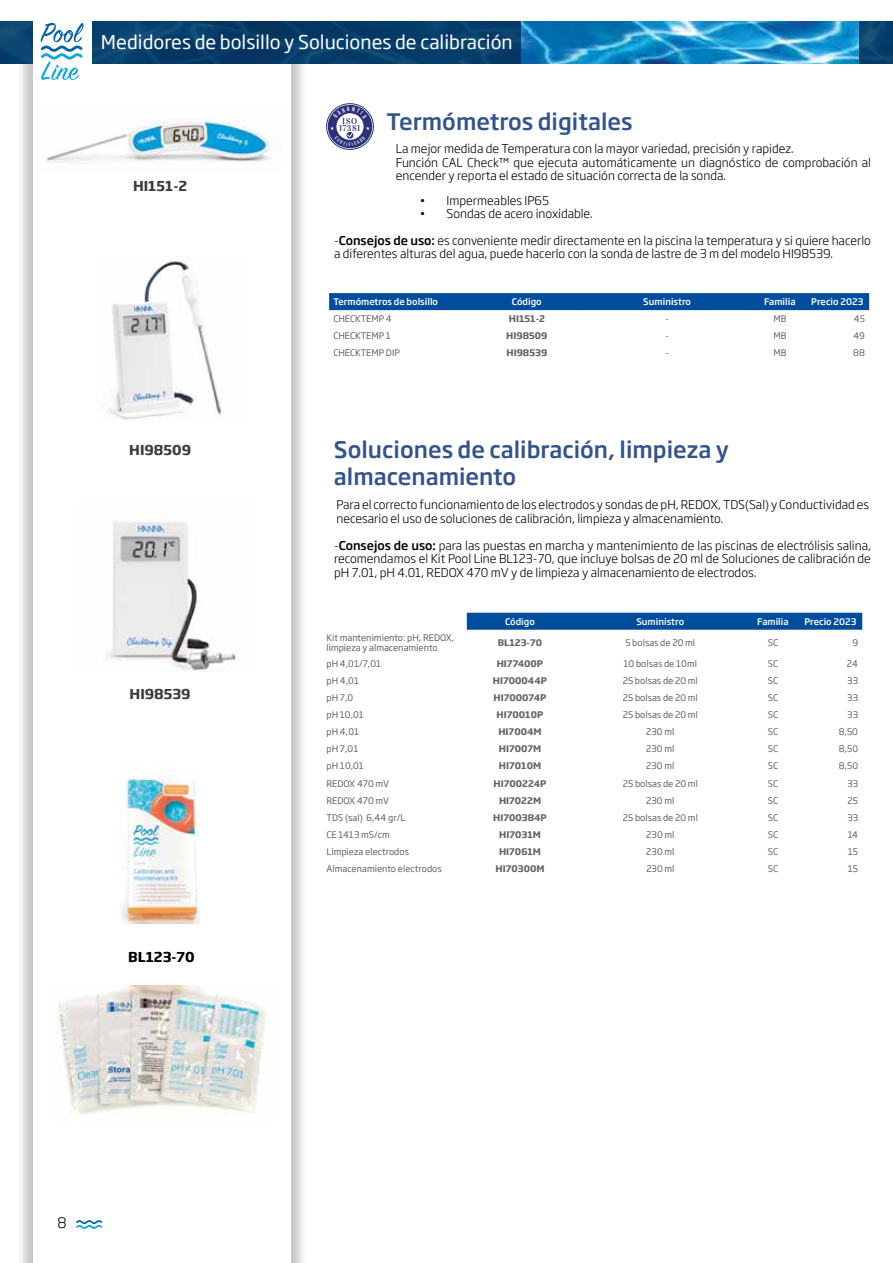
<style>
.page{position:relative;width:893px;height:1263px;background:#fff}
.page>*{position:absolute;margin:0;border:0;box-sizing:border-box;transform-origin:0 0}
.t1{font:500 22.5px/27px "Soho Gothic Pro";color:#32538d}
.t2{font:18.75px "Soho Gothic Pro";color:#fff}
.t3{font:300 14.25px "Soho Gothic Pro";color:#000}
.t4{font:700 13.5px "Soho Gothic Pro";color:#3c3c3b}
.t5{font:700 13.5px "Soho Gothic Pro";color:#000}
.t6{font:300 12px/13.5px "Soho Gothic Pro";color:#000}
.t7{font:9px/10.5px "Soho Gothic Pro";color:#646363}
.t8{font:700 9px "Soho Gothic Pro";color:#646363}
.t9{font:500 9px "Soho Gothic Pro";color:#fff}
.t10{font:8.4px/7.4px "Vidaloka";letter-spacing:.06em;color:#2b307a;text-align:center}
.s1{font-weight:500}
</style>
<div class="page">
<div style="left:33px;top:26px;width:274px;height:1237px;background:#000;opacity:.22"></div>
<div style="left:16px;top:26px;width:274px;height:1237px;background:#000;opacity:.22"></div>
<div style="left:33px;top:34px;width:257px;height:1229px;background:#fff"></div>
<img style="left:521px;top:21px;width:338px;height:43px">
<div style="left:0;top:21px;width:521px;height:43px;background:#08436d"></div>
<div style="left:859px;top:21px;width:34px;height:43px;background:#08436d"></div>
<svg style="left:76px;top:1220px;width:26px;height:9px"></svg>
<div style="left:33px;top:12px;width:59px;height:86px;background:#fff"></div>
<svg style="left:41px;top:23px;width:43px;height:57px"></svg>
<img style="left:46px;top:120px;width:226px;height:44px">
<img style="left:107px;top:257px;width:115px;height:163px">
<div style="left:329px;top:293px;width:540px;height:17px;background:#004d9d"></div>
<div style="left:467px;top:613px;width:395px;height:17px;background:#004d9d"></div>
<img style="left:58px;top:986px;width:208px;height:130px">
<img style="left:121px;top:766px;width:79px;height:158px">
<img style="left:105px;top:521px;width:131px;height:151px">
<svg style="left:326px;top:103px;width:48px;height:47px"></svg>
<h2 class="t2" style="left:101px;top:27px;width:413px">Medidores de bolsillo y Soluciones de calibración</h2>
<p class="t4" style="left:133px;top:175px;width:56px">HI151-2</p>
<p class="t4" style="left:129px;top:439px;width:63px">HI98509</p>
<p class="t4" style="left:130px;top:683px;width:62px">HI98539</p>
<p class="t5" style="left:128px;top:947px;width:68px">BL123-70</p>
<p class="t10" style="left:339px;top:117px;width:23px">ISO<br>17381</p>
<h1 class="t1" style="left:387px;top:107px;width:248px">Termómetros digitales</h1>
<p class="t6" style="left:396px;top:142px;width:477px">La mejor medida de Temperatura con la mayor variedad, precisión y rapidez.<br>Función CAL Check™ que ejecuta automáticamente un diagnóstico de comprobación al encender y reporta el estado de situación correcta de la sonda.</p>
<p class="t6" style="left:420px;top:193px;width:131px">• Impermeables IP65</p>
<p class="t6" style="left:420px;top:207px;width:175px">• Sondas de acero inoxidable.</p>
<p class="t6" style="left:334px;top:233px;width:538px">-<span class="s1">Consejos de uso:</span> es conveniente medir directamente en la piscina la temperatura y si quiere hacerlo a diferentes alturas del agua, puede hacerlo con la sonda de lastre de 3 m del modelo HI98539.</p>
<p class="t9" style="left:333px;top:295px;width:106px">Termómetros de bolsillo</p>
<p class="t9" style="left:512px;top:295px;width:31px">Código</p>
<p class="t9" style="left:643px;top:295px;width:49px">Suministro</p>
<p class="t9" style="left:764px;top:295px;width:33px">Familia</p>
<p class="t9" style="left:811px;top:295px;width:54px">Precio 2023</p>
<p class="t7" style="left:333px;top:313px;width:60px">CHECKTEMP 4</p>
<p class="t8" style="left:509px;top:312px;width:38px">HI151-2</p>
<p class="t7" style="left:665px;top:313px;width:5px">-</p>
<p class="t7" style="left:773px;top:313px;width:15px">MB</p>
<p class="t7" style="left:854px;top:313px;width:13px">45</p>
<p class="t7" style="left:333px;top:330px;width:59px">CHECKTEMP 1</p>
<p class="t8" style="left:506px;top:329px;width:43px">HI98509</p>
<p class="t7" style="left:665px;top:330px;width:5px">-</p>
<p class="t7" style="left:773px;top:330px;width:15px">MB</p>
<p class="t7" style="left:853px;top:330px;width:13px">49</p>
<p class="t7" style="left:333px;top:347px;width:68px">CHECKTEMP DIP</p>
<p class="t8" style="left:507px;top:346px;width:42px">HI98539</p>
<p class="t7" style="left:665px;top:347px;width:5px">-</p>
<p class="t7" style="left:773px;top:347px;width:15px">MB</p>
<p class="t7" style="left:853px;top:347px;width:13px">88</p>
<h1 class="t1" style="left:334px;top:435px;width:397px">Soluciones de calibración, limpieza y almacenamiento</h1>
<p class="t6" style="left:336px;top:497px;width:534px">Para el correcto funcionamiento de los electrodos y sondas de pH, REDOX, TDS(Sal) y Conductividad es necesario el uso de soluciones de calibración, limpieza y almacenamiento.</p>
<p class="t6" style="left:334px;top:538px;width:538px;text-align:justify">-<span class="s1">Consejos de uso:</span> para las puestas en marcha y mantenimiento de las piscinas de electrólisis salina, recomendamos el Kit Pool Line BL123-70, que incluye bolsas de 20 ml de Soluciones de calibración de pH 7.01, pH 4.01, REDOX 470 mV y de limpieza y almacenamiento de electrodos.</p>
<p class="t9" style="left:505px;top:614px;width:31px">Código</p>
<p class="t9" style="left:636px;top:614px;width:49px">Suministro</p>
<p class="t9" style="left:757px;top:614px;width:33px">Familia</p>
<p class="t9" style="left:804px;top:614px;width:54px">Precio 2023</p>
<p class="t7" style="left:326px;top:632px;width:129px">Kit mantenimiento: pH, REDOX, limpieza y almacenamiento</p>
<p class="t8" style="left:498px;top:635px;width:46px">BL123-70</p>
<p class="t7" style="left:625px;top:637px;width:71px">5 bolsas de 20 ml</p>
<p class="t7" style="left:768px;top:637px;width:12px">SC</p>
<p class="t7" style="left:852px;top:637px;width:7px">9</p>
<p class="t7" style="left:326px;top:658px;width:56px">pH 4,01/7,01</p>
<p class="t8" style="left:497px;top:657px;width:48px">HI77400P</p>
<p class="t7" style="left:624px;top:658px;width:75px">10 bolsas de 10ml</p>
<p class="t7" style="left:768px;top:658px;width:12px">SC</p>
<p class="t7" style="left:847px;top:658px;width:13px">24</p>
<p class="t7" style="left:326px;top:675px;width:34px">pH 4,01</p>
<p class="t8" style="left:493px;top:674px;width:55px">HI700044P</p>
<p class="t7" style="left:623px;top:675px;width:77px">25 bolsas de 20 ml</p>
<p class="t7" style="left:768px;top:675px;width:12px">SC</p>
<p class="t7" style="left:847px;top:675px;width:12px">33</p>
<p class="t7" style="left:326px;top:692px;width:28px">pH 7,0</p>
<p class="t8" style="left:494px;top:691px;width:54px">HI700074P</p>
<p class="t7" style="left:623px;top:692px;width:77px">25 bolsas de 20 ml</p>
<p class="t7" style="left:768px;top:692px;width:12px">SC</p>
<p class="t7" style="left:847px;top:692px;width:12px">33</p>
<p class="t7" style="left:326px;top:709px;width:39px">pH 10,01</p>
<p class="t8" style="left:497px;top:708px;width:48px">HI70010P</p>
<p class="t7" style="left:623px;top:709px;width:77px">25 bolsas de 20 ml</p>
<p class="t7" style="left:768px;top:709px;width:12px">SC</p>
<p class="t7" style="left:847px;top:709px;width:12px">33</p>
<p class="t7" style="left:326px;top:726px;width:34px">pH 4,01</p>
<p class="t8" style="left:498px;top:725px;width:45px">HI7004M</p>
<p class="t7" style="left:646px;top:726px;width:30px">230 ml</p>
<p class="t7" style="left:768px;top:726px;width:12px">SC</p>
<p class="t7" style="left:839px;top:726px;width:21px">8,50</p>
<p class="t7" style="left:326px;top:743px;width:33px">pH 7,01</p>
<p class="t8" style="left:499px;top:742px;width:44px">HI7007M</p>
<p class="t7" style="left:646px;top:743px;width:30px">230 ml</p>
<p class="t7" style="left:768px;top:743px;width:12px">SC</p>
<p class="t7" style="left:839px;top:743px;width:21px">8,50</p>
<p class="t7" style="left:327px;top:760px;width:39px">pH 10,01</p>
<p class="t8" style="left:499px;top:759px;width:44px">HI7010M</p>
<p class="t7" style="left:646px;top:760px;width:30px">230 ml</p>
<p class="t7" style="left:768px;top:760px;width:12px">SC</p>
<p class="t7" style="left:839px;top:760px;width:21px">8,50</p>
<p class="t7" style="left:327px;top:778px;width:64px">REDOX 470 mV</p>
<p class="t8" style="left:493px;top:776px;width:54px">HI700224P</p>
<p class="t7" style="left:623px;top:778px;width:77px">25 bolsas de 20 ml</p>
<p class="t7" style="left:768px;top:778px;width:12px">SC</p>
<p class="t7" style="left:847px;top:778px;width:12px">33</p>
<p class="t7" style="left:327px;top:795px;width:64px">REDOX 470 mV</p>
<p class="t8" style="left:499px;top:794px;width:44px">HI7022M</p>
<p class="t7" style="left:646px;top:795px;width:30px">230 ml</p>
<p class="t7" style="left:768px;top:795px;width:12px">SC</p>
<p class="t7" style="left:847px;top:795px;width:12px">25</p>
<p class="t7" style="left:327px;top:812px;width:80px">TDS (sal) 6,44 gr/L</p>
<p class="t8" style="left:493px;top:811px;width:55px">HI700384P</p>
<p class="t7" style="left:623px;top:812px;width:77px">25 bolsas de 20 ml</p>
<p class="t7" style="left:768px;top:812px;width:12px">SC</p>
<p class="t7" style="left:847px;top:812px;width:12px">33</p>
<p class="t7" style="left:327px;top:829px;width:65px">CE 1413 mS/cm</p>
<p class="t8" style="left:499px;top:828px;width:43px">HI7031M</p>
<p class="t7" style="left:646px;top:829px;width:30px">230 ml</p>
<p class="t7" style="left:768px;top:829px;width:12px">SC</p>
<p class="t7" style="left:848px;top:829px;width:12px">14</p>
<p class="t7" style="left:327px;top:846px;width:84px">Limpieza electrodos</p>
<p class="t8" style="left:499px;top:845px;width:43px">HI7061M</p>
<p class="t7" style="left:646px;top:846px;width:30px">230 ml</p>
<p class="t7" style="left:768px;top:846px;width:12px">SC</p>
<p class="t7" style="left:848px;top:846px;width:12px">15</p>
<p class="t7" style="left:327px;top:863px;width:117px">Almacenamiento electrodos</p>
<p class="t8" style="left:496px;top:862px;width:50px">HI70300M</p>
<p class="t7" style="left:646px;top:863px;width:30px">230 ml</p>
<p class="t7" style="left:768px;top:863px;width:12px">SC</p>
<p class="t7" style="left:848px;top:863px;width:12px">15</p>
<p class="t3" style="left:57px;top:1212px;width:11px">8</p>
</div>
